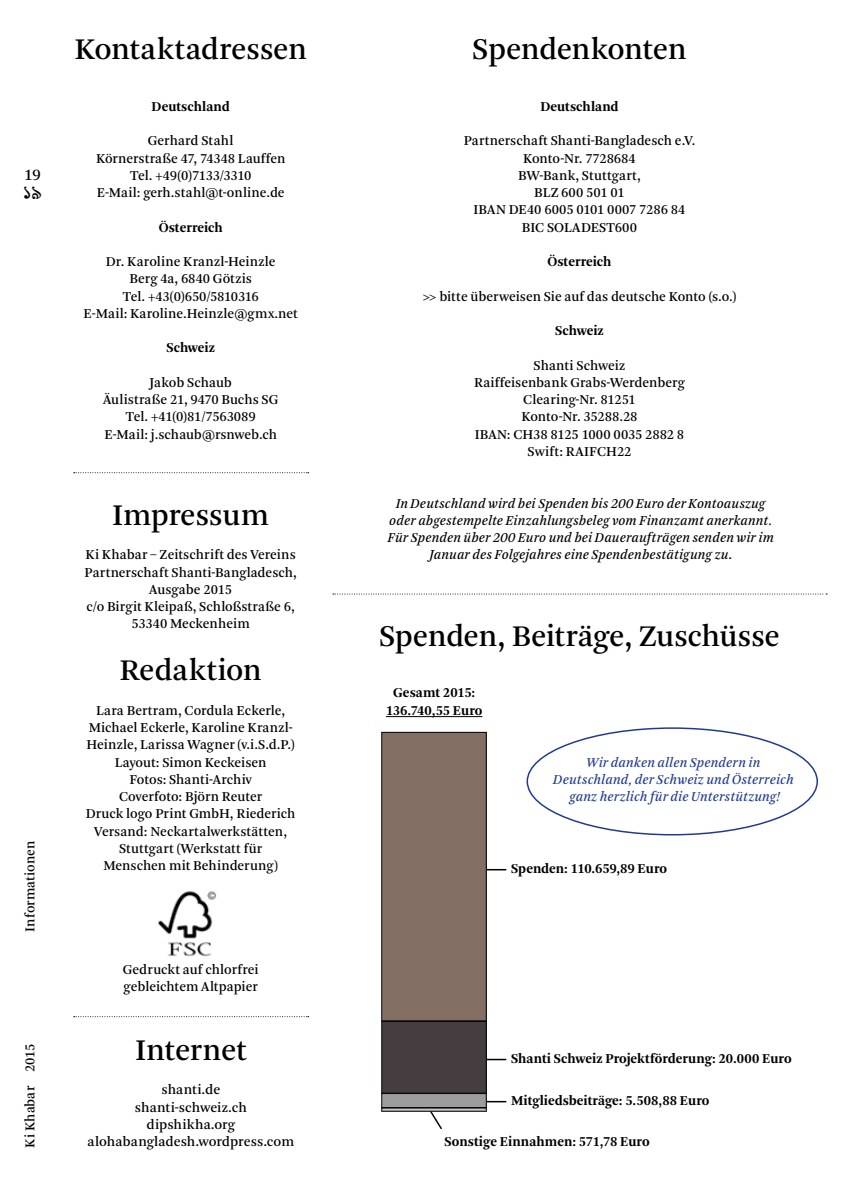
<style>
.page{position:relative;width:851px;height:1191px;background:#fff}
.page>*{position:absolute;margin:0;border:0;box-sizing:border-box;transform-origin:0 0}
.t1{font:31.5px "Arnhem";letter-spacing:-.01em;color:#000}
.t2{font:21px "Bangla MN";color:#000}
.t3{font:16.5px "Arnhem";color:#000}
.t4{font:14.25px/17.2px "Arnhem";color:#000;text-align:center}
.t5{font:italic 14.25px/17.2px "Arnhem";letter-spacing:.005em;color:#000;text-align:center}
.t6{font:700 14.25px/17.2px "Arnhem";color:#000;text-align:center}
.t7{font:italic 14.25px/17.2px "Arnhem";letter-spacing:.005em;color:#213a8f;text-align:center}
.s1{font-style:normal}
</style>
<div class="page">
<img style="left:158px;top:890px;width:58px;height:67px">
<hr style="left:386px;top:716px;width:96px;height:1px;background:#000">
<div style="left:381px;top:732px;width:105px;height:289px;background:#846f65"></div>
<div style="left:381px;top:732px;width:105px;height:289px;border:1px solid #000"></div>
<div style="left:381px;top:1021px;width:105px;height:72px;background:#453d40"></div>
<div style="left:381px;top:1021px;width:105px;height:72px;border:1px solid #000"></div>
<div style="left:381px;top:1093px;width:105px;height:14px;background:#9d9d9c"></div>
<div style="left:381px;top:1093px;width:105px;height:15px;border:1px solid #000"></div>
<div style="left:381px;top:1107px;width:105px;height:4px;border:1px solid #000"></div>
<svg style="left:333px;top:593px;width:494px;height:1px"></svg>
<svg style="left:428px;top:1109px;width:15px;height:21px"></svg>
<svg style="left:486px;top:1101px;width:20px;height:1px"></svg>
<hr style="left:486px;top:1058px;width:20px;height:2px;background:#000">
<svg style="left:486px;top:869px;width:20px;height:1px"></svg>
<svg style="left:74px;top:472px;width:235px;height:1px"></svg>
<svg style="left:74px;top:1016px;width:235px;height:1px"></svg>
<p class="t3" style="left:24px;top:165px;width:18px">19</p>
<h2 class="t2" style="left:24px;top:177px;width:19px">১৯</h2>
<p class="t4" style="left:22px;top:931px;width:92px;rotate:-90deg">Informationen</p>
<p class="t4" style="left:22px;top:1147px;width:106px;rotate:-90deg">Ki Khabar 2015</p>
<h1 class="t1" style="left:74px;top:31px;width:234px">Kontaktadressen</h1>
<p class="t6" style="left:152px;top:98px;width:80px">Deutschland</p>
<p class="t4" style="left:96px;top:132px;width:191px">Gerhard Stahl<br>Körnerstraße 47, 74348 Lauffen<br>Tel. +49(0)7133/3310<br>E-Mail: gerh.stahl@t-online.de</p>
<p class="t6" style="left:159px;top:219px;width:66px">Österreich</p>
<p class="t4" style="left:84px;top:253px;width:216px">Dr. Karoline Kranzl-Heinzle<br>Berg 4a, 6840 Götzis<br>Tel. +43(0)650/5810316<br>E-Mail: Karoline.Heinzle@gmx.net</p>
<p class="t6" style="left:166px;top:339px;width:50px">Schweiz</p>
<p class="t4" style="left:103px;top:374px;width:177px">Jakob Schaub<br>Äulistraße 21, 9470 Buchs SG<br>Tel. +41(0)81/7563089<br>E-Mail: j.schaub@rsnweb.ch</p>
<h1 class="t1" style="left:112px;top:497px;width:159px">Impressum</h1>
<p class="t4" style="left:85px;top:546px;width:213px">Ki Khabar – Zeitschrift des Vereins<br>Partnerschaft Shanti-Bangladesch,<br>Ausgabe 2015<br>c/o Birgit Kleipaß, Schloßstraße 6,<br>53340 Meckenheim</p>
<h1 class="t1" style="left:119px;top:652px;width:144px">Redaktion</h1>
<p class="t4" style="left:86px;top:702px;width:211px">Lara Bertram, Cordula Eckerle,<br>Michael Eckerle, Karoline Kranzl-<br>Heinzle, Larissa Wagner (v.i.S.d.P.)<br>Layout: Simon Keckeisen<br>Fotos: Shanti-Archiv<br>Coverfoto: Björn Reuter<br>Druck logo Print GmbH, Riederich<br>Versand: Neckartalwerkstätten,<br>Stuttgart (Werkstatt für<br>Menschen mit Behinderung)</p>
<p class="t4" style="left:123px;top:960px;width:137px;text-align:left">Gedruckt auf chlorfrei gebleichtem Altpapier</p>
<h1 class="t1" style="left:135px;top:1032px;width:113px">Internet</h1>
<p class="t4" style="left:88px;top:1081px;width:208px">shanti.de<br>shanti-schweiz.ch<br>dipshikha.org alohabangladesh.wordpress.com</p>
<h1 class="t1" style="left:472px;top:31px;width:216px">Spendenkonten</h1>
<p class="t6" style="left:540px;top:98px;width:80px">Deutschland</p>
<p class="t4" style="left:463px;top:132px;width:233px">Partnerschaft Shanti-Bangladesch e.V.<br>Konto-Nr. 7728684<br>BW-Bank, Stuttgart,<br>BLZ 600 501 01<br>IBAN DE40 6005 0101 0007 7286 84<br>BIC SOLADEST600</p>
<p class="t6" style="left:547px;top:253px;width:66px">Österreich</p>
<p class="t4" style="left:422px;top:288px;width:315px">&gt;&gt; bitte überweisen Sie auf das deutsche Konto (s.o.)</p>
<p class="t6" style="left:555px;top:322px;width:50px">Schweiz</p>
<p class="t4" style="left:474px;top:357px;width:212px">Shanti Schweiz<br>Raiffeisenbank Grabs-Werdenberg<br>Clearing-Nr. 81251<br>Konto-Nr. 35288.28<br>IBAN: CH38 8125 1000 0035 2882 8<br>Swift: RAIFCH22</p>
<p class="t5" style="left:387px;top:495px;width:387px">In Deutschland wird bei Spenden bis 200 Euro der Kontoauszug oder abgestempelte Einzahlungsbeleg vom Finanzamt anerkannt.<br>Für Spenden über 200 Euro und bei Daueraufträgen senden wir im Januar des Folgejahres eine Spendenbestätigung zu<span class="s1">.</span></p>
<h1 class="t1" style="left:379px;top:618px;width:402px">Spenden, Beiträge, Zuschüsse</h1>
<p class="t6" style="left:386px;top:684px;width:98px">Gesamt 2015:<br>136.740,55 Euro</p>
<p class="t7" style="left:553px;top:753px;width:242px">Wir danken allen Spendern in<br>Deutschland, der Schweiz und Österreich ganz herzlich für die Unterstützung!</p>
<p class="t6" style="left:511px;top:860px;width:157px">Spenden: 110.659,89 Euro</p>
<p class="t6" style="left:511px;top:1050px;width:282px">Shanti Schweiz Projektförderung: 20.000 Euro</p>
<p class="t6" style="left:511px;top:1091px;width:200px">Mitgliedsbeiträge: 5.508,88 Euro</p>
<p class="t6" style="left:444px;top:1133px;width:206px">Sonstige Einnahmen: 571,78 Euro</p>
</div>
